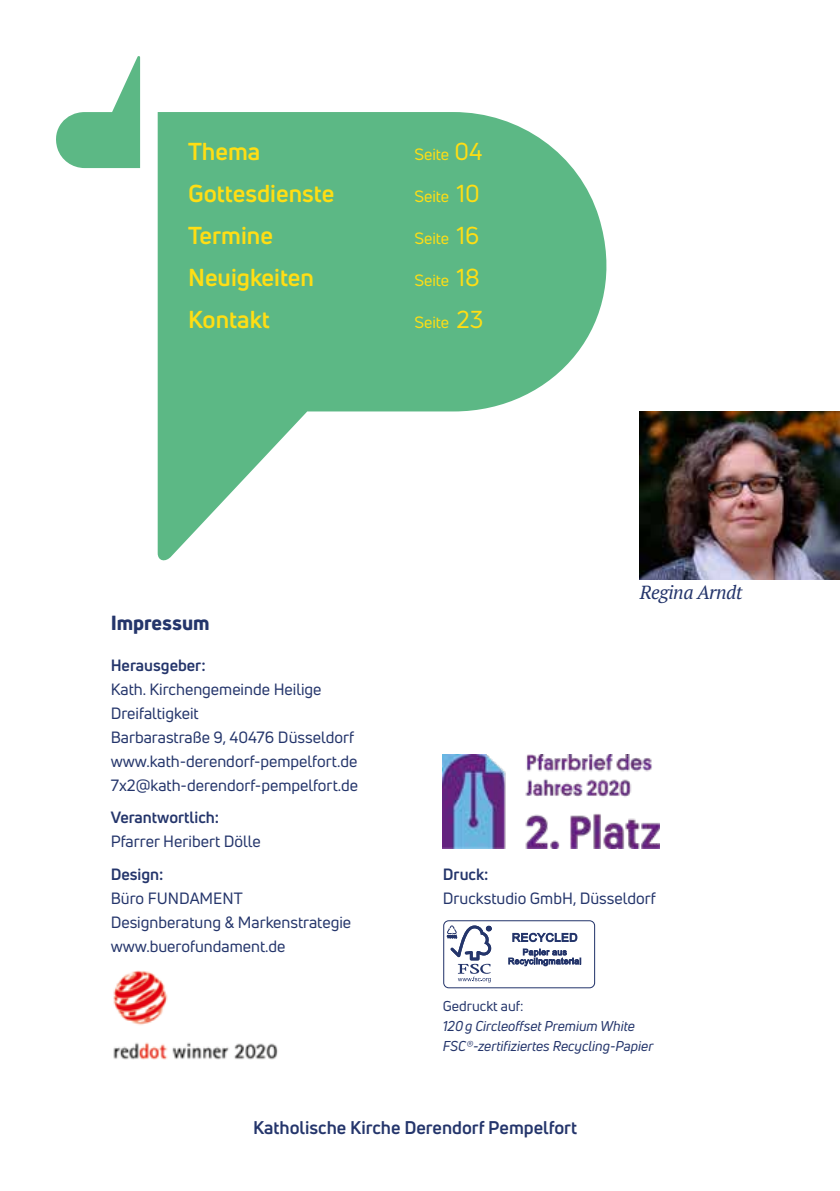
<style>
.page{position:relative;width:840px;height:1191px;background:#fff}
.page>*{position:absolute;margin:0;border:0;box-sizing:border-box;transform-origin:0 0}
.t1{font:700 24px "Uni Neue";color:#ffde14}
.t2{font:800 20px "Uni Neue";color:#24356b}
.t3{font:italic 19px "PT Serif";letter-spacing:-.02em;color:#24356b}
.t4{font:700 18px "Uni Neue";color:#24356b}
.t5{font:16px/24px "Uni Neue";color:#24356b}
.t6{font:700 16px "Uni Neue";color:#24356b}
.t7{font:16px "Uni Neue";color:#ffde14}
.t8{font:italic 14px/20px "Uni Neue";color:#24356b}
.t9{font:14px "Uni Neue";color:#24356b}
.s1{font-size:24px}
</style>
<div class="page">
<svg style="left:158px;top:112px;width:449px;height:449px;fill:#5cb885"></svg>
<svg style="left:56px;top:56px;width:84px;height:112px"></svg>
<div style="left:443px;top:920px;width:151px;height:68px;border:1px solid #24356b;border-radius:5px"></div>
<svg style="left:446px;top:925px;width:45px;height:57px"></svg>
<svg style="left:512px;top:932px;width:65px;height:10px"></svg>
<svg style="left:508px;top:948px;width:72px;height:18px"></svg>
<img style="left:113px;top:970px;width:165px;height:90px">
<img style="left:442px;top:755px;width:217px;height:93px">
<img style="left:639px;top:411px;width:200px;height:168px">
<h1 class="t1" style="left:188px;top:136px;width:74px">Thema</h1>
<p class="t7" style="left:414px;top:144px;width:70px">Seite <span class="s1">04</span></p>
<h1 class="t1" style="left:188px;top:178px;width:148px">Gottesdienste</h1>
<p class="t7" style="left:414px;top:186px;width:67px">Seite <span class="s1">10</span></p>
<h1 class="t1" style="left:188px;top:220px;width:86px">Termine</h1>
<p class="t7" style="left:414px;top:228px;width:66px">Seite <span class="s1">16</span></p>
<h1 class="t1" style="left:188px;top:262px;width:127px">Neuigkeiten</h1>
<p class="t7" style="left:414px;top:270px;width:67px">Seite <span class="s1">18</span></p>
<h1 class="t1" style="left:188px;top:304px;width:83px">Kontakt</h1>
<p class="t7" style="left:414px;top:312px;width:70px">Seite <span class="s1">23</span></p>
<p class="t3" style="left:639px;top:580px;width:104px">Regina Arndt</p>
<p class="t2" style="left:111px;top:609px;width:100px">Impressum</p>
<p class="t6" style="left:111px;top:655px;width:96px">Herausgeber:</p>
<p class="t5" style="left:111px;top:677px;width:249px">Kath. Kirchengemeinde Heilige<br>Dreifaltigkeit<br>Barbarastraße 9, 40476 Düsseldorf www.kath-derendorf-pempelfort.de<br>7x2@kath-derendorf-pempelfort.de</p>
<p class="t6" style="left:111px;top:807px;width:110px">Verantwortlich:</p>
<p class="t5" style="left:111px;top:829px;width:151px">Pfarrer Heribert Dölle</p>
<p class="t6" style="left:111px;top:864px;width:54px">Design:</p>
<p class="t5" style="left:111px;top:886px;width:242px">Büro FUNDAMENT<br>Designberatung &amp; Markenstrategie www.buerofundament.de</p>
<p class="t6" style="left:442px;top:864px;width:47px">Druck:</p>
<p class="t5" style="left:442px;top:885px;width:214px">Druckstudio GmbH, Düsseldorf</p>
<p class="t9" style="left:442px;top:997px;width:82px">Gedruckt auf:</p>
<p class="t8" style="left:442px;top:1016px;width:212px">120g Circleoffset Premium White<br>FSC®-zertifiziertes Recycling-Papier</p>
<p class="t4" style="left:253px;top:1116px;width:325px">Katholische Kirche Derendorf Pempelfort</p>
</div>
